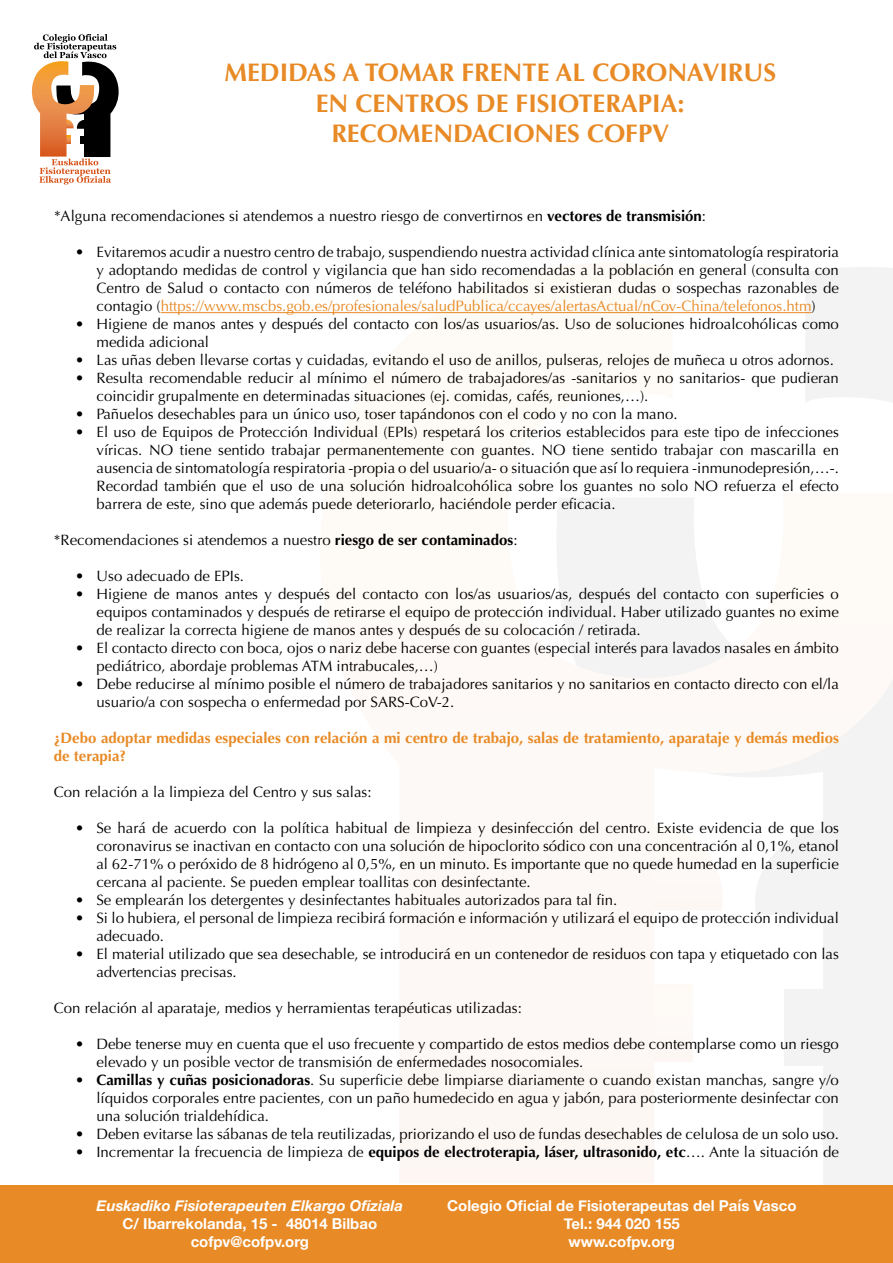
<style>
.page{position:relative;width:893px;height:1263px;background:#fff}
.page>*{position:absolute;margin:0;border:0;box-sizing:border-box;transform-origin:0 0}
.t1{font:700 25.5px/30.6px "Optima";color:#e88a25;text-align:center}
.t2{font:15px/18px "Optima";color:#000}
.t3{font:700 15px/18px "Helvetica Neue";color:#fff;text-align:center}
.t4{font:700 15px/18px "Optima";color:#e88a25}
.t5{font:italic 700 15px "Helvetica Neue";color:#fff}
.s1{font-weight:700}
.s2{color:#e88a25}
</style>
<div class="page">
<svg style="left:31px;top:34px;width:88px;height:151px"></svg>
<svg style="left:295px;top:263px;width:598px;height:920px"></svg>
<div style="left:0;top:1185px;width:893px;height:78px;background:#e88a25"></div>
<hr style="left:161px;top:312px;width:650px;height:1px;background:#e88a25">
<h1 class="t1" style="left:224px;top:57px;width:553px">MEDIDAS A TOMAR FRENTE AL CORONAVIRUS<br>EN CENTROS DE FISIOTERAPIA:<br>RECOMENDACIONES COFPV</h1>
<p class="t2" style="left:54px;top:207px;width:653px">*Alguna recomendaciones si atendemos a nuestro riesgo de convertirnos en <span class="s1">vectores de transmisión</span>:</p>
<p class="t2" style="left:97px;top:243px;width:744px;text-align:justify;text-indent:-21px">• Evitaremos acudir a nuestro centro de trabajo, suspendiendo nuestra actividad clínica ante sintomatología respiratoria y adoptando medidas de control y vigilancia que han sido recomendadas a la población en general (consulta con Centro de Salud o contacto con números de teléfono habilitados si existieran dudas o sospechas razonables de contagio (<span class="s2">https://www.mscbs.gob.es/profesionales/saludPublica/ccayes/alertasActual/nCov-China/telefonos.htm</span>)</p>
<p class="t2" style="left:97px;top:315px;width:744px;text-indent:-21px">• Higiene de manos antes y después del contacto con los/as usuarios/as. Uso de soluciones hidroalcohólicas como medida adicional</p>
<p class="t2" style="left:75px;top:351px;width:760px">• Las uñas deben llevarse cortas y cuidadas, evitando el uso de anillos, pulseras, relojes de muñeca u otros adornos.</p>
<p class="t2" style="left:97px;top:369px;width:744px;text-indent:-21px">• Resulta recomendable reducir al mínimo el número de trabajadores/as -sanitarios y no sanitarios- que pudieran coincidir grupalmente en determinadas situaciones (ej. comidas, cafés, reuniones,…).</p>
<p class="t2" style="left:75px;top:405px;width:604px">• Pañuelos desechables para un único uso, toser tapándonos con el codo y no con la mano.</p>
<p class="t2" style="left:97px;top:423px;width:744px;text-align:justify;text-indent:-21px">• El uso de Equipos de Protección Individual (EPIs) respetará los criterios establecidos para este tipo de infecciones víricas. NO tiene sentido trabajar permanentemente con guantes. NO tiene sentido trabajar con mascarilla en ausencia de sintomatología respiratoria -propia o del usuario/a- o situación que así lo requiera -inmunodepresión,…-.<br>Recordad también que el uso de una solución hidroalcohólica sobre los guantes no solo NO refuerza el efecto barrera de este, sino que además puede deteriorarlo, haciéndole perder eficacia.</p>
<p class="t2" style="left:54px;top:531px;width:465px">*Recomendaciones si atendemos a nuestro <span class="s1">riesgo de ser contaminados</span>:</p>
<p class="t2" style="left:75px;top:567px;width:170px">• Uso adecuado de EPIs.</p>
<p class="t2" style="left:96px;top:585px;width:744px;text-align:justify;text-indent:-21px">• Higiene de manos antes y después del contacto con los/as usuarios/as, después del contacto con superficies o equipos contaminados y después de retirarse el equipo de protección individual. Haber utilizado guantes no exime de realizar la correcta higiene de manos antes y después de su colocación / retirada.</p>
<p class="t2" style="left:96px;top:639px;width:744px;text-indent:-21px">• El contacto directo con boca, ojos o nariz debe hacerse con guantes (especial interés para lavados nasales en ámbito pediátrico, abordaje problemas ATM intrabucales,…)</p>
<p class="t2" style="left:96px;top:675px;width:744px;text-indent:-21px">• Debe reducirse al mínimo posible el número de trabajadores sanitarios y no sanitarios en contacto directo con el/la usuario/a con sospecha o enfermedad por SARS-CoV-2.</p>
<p class="t4" style="left:54px;top:729px;width:786px">¿Debo adoptar medidas especiales con relación a mi centro de trabajo, salas de tratamiento, aparataje y demás medios de terapia?</p>
<p class="t2" style="left:54px;top:783px;width:319px">Con relación a la limpieza del Centro y sus salas:</p>
<p class="t2" style="left:96px;top:819px;width:744px;text-align:justify;text-indent:-21px">• Se hará de acuerdo con la política habitual de limpieza y desinfección del centro. Existe evidencia de que los coronavirus se inactivan en contacto con una solución de hipoclorito sódico con una concentración al 0,1%, etanol al 62-71% o peróxido de 8 hidrógeno al 0,5%, en un minuto. Es importante que no quede humedad en la superficie cercana al paciente. Se pueden emplear toallitas con desinfectante.</p>
<p class="t2" style="left:75px;top:891px;width:544px">• Se emplearán los detergentes y desinfectantes habituales autorizados para tal fin.</p>
<p class="t2" style="left:96px;top:909px;width:744px;text-indent:-21px">• Si lo hubiera, el personal de limpieza recibirá formación e información y utilizará el equipo de protección individual adecuado.</p>
<p class="t2" style="left:96px;top:945px;width:744px;text-indent:-21px">• El material utilizado que sea desechable, se introducirá en un contenedor de residuos con tapa y etiquetado con las advertencias precisas.</p>
<p class="t2" style="left:54px;top:999px;width:469px">Con relación al aparataje, medios y herramientas terapéuticas utilizadas:</p>
<p class="t2" style="left:96px;top:1035px;width:744px;text-indent:-21px">• Debe tenerse muy en cuenta que el uso frecuente y compartido de estos medios debe contemplarse como un riesgo elevado y un posible vector de transmisión de enfermedades nosocomiales.</p>
<p class="t2" style="left:96px;top:1071px;width:744px;text-align:justify;text-indent:-21px"><span class="s1">• Camillas y cuñas posicionadoras</span>. Su superficie debe limpiarse diariamente o cuando existan manchas, sangre y/o líquidos corporales entre pacientes, con un paño humedecido en agua y jabón, para posteriormente desinfectar con una solución trialdehídica.</p>
<p class="t2" style="left:75px;top:1125px;width:765px">• Deben evitarse las sábanas de tela reutilizadas, priorizando el uso de fundas desechables de celulosa de un solo uso.</p>
<p class="t2" style="left:75px;top:1143px;width:765px">• Incrementar la frecuencia de limpieza de <span class="s1">equipos de electroterapia, láser, ultrasonido, etc</span>…. Ante la situación de</p>
<p class="t5" style="left:97px;top:1194px;width:308px">Euskadiko Fisioterapeuten Elkargo Ofiziala</p>
<p class="t3" style="left:122px;top:1215px;width:256px">C/ Ibarrekolanda, 15 - 48014 Bilbao cofpv@cofpv.org</p>
<p class="t3" style="left:447px;top:1197px;width:351px">Colegio Oficial de Fisioterapeutas del País Vasco<br>Tel.: 944 020 155<br>www.cofpv.org</p>
</div>
